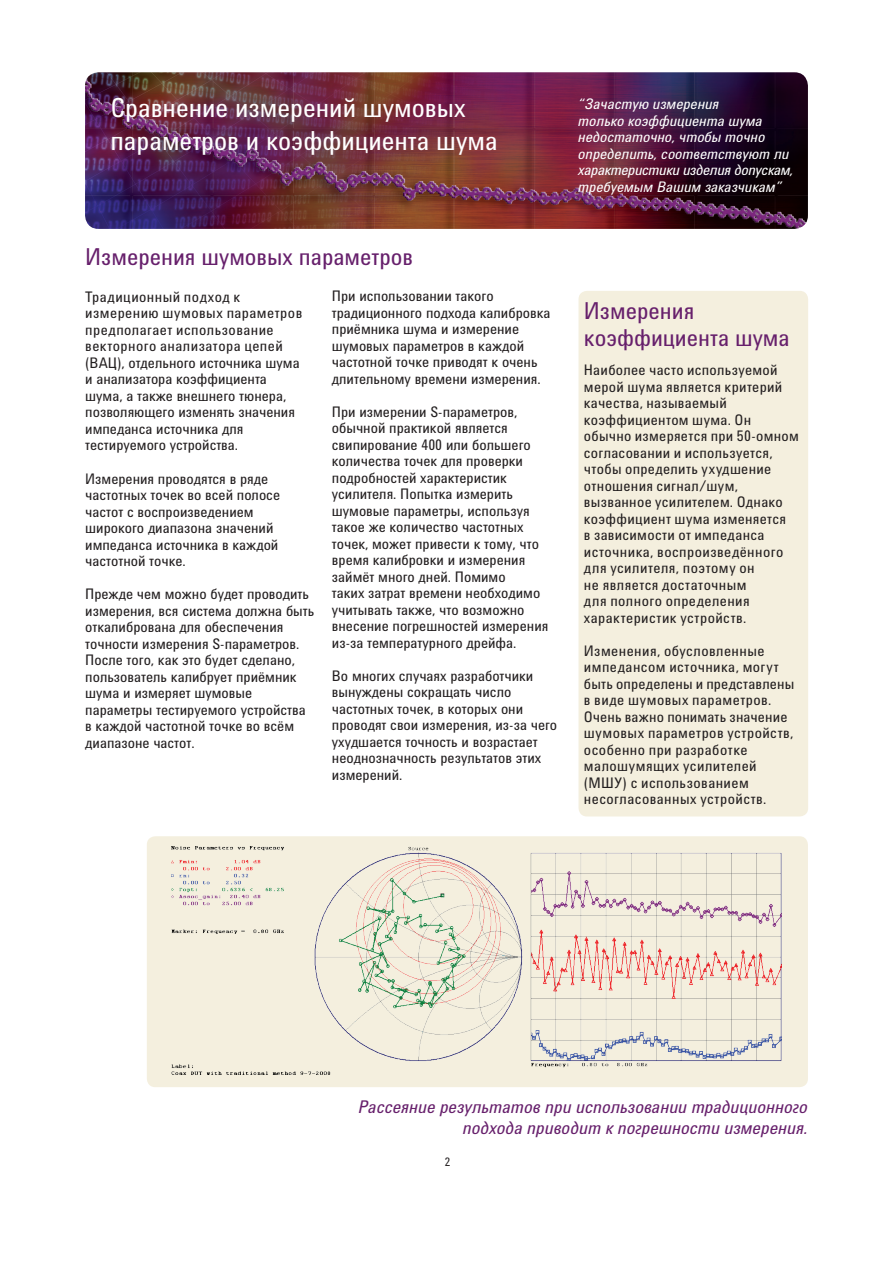
<style>
.page{position:relative;width:893px;height:1263px;background:#fff}
.page>*{position:absolute;margin:0;border:0;box-sizing:border-box;transform-origin:0 0}
.t1{font:27px/32.4px "Agilent Condensed CFF";color:#fff}
.Header_1_-_Navy_Blue{font:24px/27px "Agilent Condensed CFF";color:#67206c}
.Captions_for_Figures{font:italic 18px/21px "Agilent Condensed CFF";color:#67206c;text-align:right}
.Body_Text{font:15px/16.5px "Agilent Condensed CFF";color:#231f20}
.Body_Text-2{font:15px/16.5px "Agilent Condensed CFF";letter-spacing:.025em;color:#231f20}
.Header_1_-_Navy_Blue-2{font:15px/16.5px "Agilent Condensed CFF";color:#231f20}
.Body_Text-3{font:15px/16.5px "Agilent Condensed CFF";letter-spacing:.03em;color:#231f20}
.Captions_for_Figures-2{font:italic 15px/16.5px "Agilent Condensed CFF";color:#fff}
.Header_2_-_Navy_Blue{font:12px "Agilent Condensed CFF";color:#231f20}
</style>
<div class="page">
<div style="left:147px;top:836px;width:661px;height:251px;background:#f4efde;border-radius:9px"></div>
<img style="left:85px;top:72px;width:723px;height:157px">
<img style="left:171px;top:847px;width:611px;height:228px">
<div style="left:578px;top:291px;width:230px;height:525px;background:#f4efde;border-radius:9px"></div>
<p class="t1" style="left:111px;top:91px;width:389px">Сравнение измерений шумовых параметров и коэффициента шума</p>
<p class="Captions_for_Figures-2" style="left:578px;top:95px;width:217px">“Зачастую измерения<br>только коэффициента шума недостаточно, чтобы точно определить, соответствуют ли характеристики изделия допускам, требуемым Вашим заказчикам”</p>
<p class="Header_1_-_Navy_Blue" style="left:85px;top:242px;width:329px">Измерения шумовых параметров</p>
<p class="Header_1_-_Navy_Blue-2" style="left:85px;top:288px;width:219px">Традиционный подход к измерению шумовых параметров предполагает использование векторного анализатора цепей (ВАЦ), отдельного источника шума и анализатора коэффициента шума, а также внешнего тюнера, позволяющего изменять значения импеданса источника для тестируемого устройства.</p>
<p class="Body_Text" style="left:85px;top:470px;width:196px">Измерения проводятся в ряде частотных точек во всей полосе частот с воспроизведением широкого диапазона значений импеданса источника в каждой частотной точке.</p>
<p class="Body_Text" style="left:85px;top:585px;width:231px">Прежде чем можно будет проводить измерения, вся система должна быть откалибрована для обеспечения точности измерения S-параметров.<br>После того, как это будет сделано, пользователь калибрует приёмник шума и измеряет шумовые параметры тестируемого устройства в каждой частотной точке во всём диапазоне частот.</p>
<p class="Body_Text" style="left:332px;top:287px;width:220px">При использовании такого традиционного подхода калибровка приёмника шума и измерение шумовых параметров в каждой частотной точке приводят к очень длительному времени измерения.</p>
<p class="Body_Text" style="left:332px;top:403px;width:218px">При измерении S-параметров, обычной практикой является свипирование 400 или большего количества точек для проверки подробностей характеристик усилителя. Попытка измерить шумовые параметры, используя такое же количество частотных точек, может привести к тому, что время калибровки и измерения займёт много дней. Помимо<br>таких затрат времени необходимо учитывать также, что возможно внесение погрешностей измерения из-за температурного дрейфа.</p>
<p class="Body_Text" style="left:332px;top:667px;width:227px">Во многих случаях разработчики вынуждены сокращать число частотных точек, в которых они проводят свои измерения, из-за чего ухудшается точность и возрастает неоднозначность результатов этих измерений.</p>
<p class="Header_1_-_Navy_Blue" style="left:584px;top:296px;width:207px">Измерения коэффициента шума</p>
<p class="Body_Text-2" style="left:584px;top:361px;width:216px">Наиболее часто используемой мерой шума является критерий качества, называемый коэффициентом шума. Он обычно измеряется при 50-омном согласовании и используется, чтобы определить ухудшение отношения сигнал/шум, вызванное усилителем. Однако коэффициент шума изменяется<br>в зависимости от импеданса источника, воспроизведённого для усилителя, поэтому он<br>не является достаточным<br>для полного определения характеристик устройств.</p>
<p class="Body_Text-3" style="left:584px;top:641px;width:212px">Изменения, обусловленные импедансом источника, могут быть определены и представлены в виде шумовых параметров.<br>Очень важно понимать значение шумовых параметров устройств, особенно при разработке малошумящих усилителей (МШУ) с использованием несогласованных устройств.</p>
<p class="Captions_for_Figures" style="left:359px;top:1095px;width:451px">Рассеяние результатов при использовании традиционного подхода приводит к погрешности измерения.</p>
<p class="Header_2_-_Navy_Blue" style="left:445px;top:1153px;width:7px">2</p>
</div>
